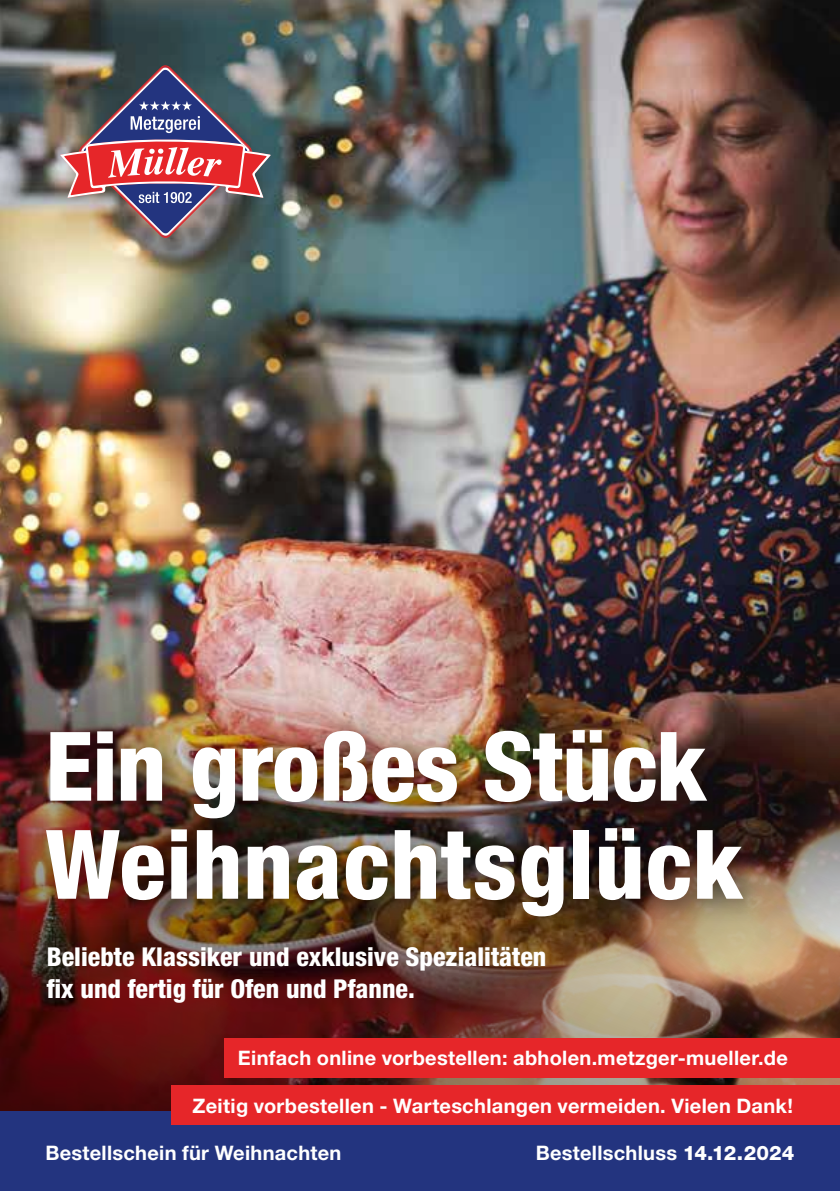
<style>
.page{position:relative;width:840px;height:1191px;background:#fff}
.page>*{position:absolute;margin:0;border:0;box-sizing:border-box;transform-origin:0 0}
.t1{font:800 condensed 96px/98px "Helvetica Neue LT Pro";letter-spacing:.01em;color:#fff}
.t2{font:800 condensed 26px/32px "Helvetica Neue LT Pro";color:#fff}
.t3{font:700 20px "Helvetica Neue CE";letter-spacing:.015em;color:#fff}
.t4{font:700 20px "Helvetica Neue LT Pro";letter-spacing:.015em;color:#fff}
.s1{font-weight:800}
</style>
<div class="page">
<img style="left:0;top:0;width:839px;height:536px">
<img style="left:0;top:536px;width:839px;height:42px">
<img style="left:0;top:578px;width:839px;height:533px">
<img style="left:60px;top:65px;width:211px;height:174px">
<div style="left:32px;top:715px;width:734px;height:226px;background:#000;opacity:.52"></div>
<div style="left:0;top:1111px;width:839px;height:80px;background:#23347f"></div>
<div style="left:171px;top:1085px;width:668px;height:40px;background:#e62629"></div>
<div style="left:225px;top:1037px;width:614px;height:40px;background:#e62629"></div>
<h1 class="t1" style="left:45px;top:716px;width:698px">Ein großes Stück<br>Weihnachtsglück</h1>
<h2 class="t2" style="left:47px;top:940px;width:501px">Beliebte Klassiker und exklusive Spezialitäten fix und fertig für Ofen und Pfanne.</h2>
<p class="t3" style="left:238px;top:1045px;width:551px">Einfach online vorbestellen: abholen.metzger-mueller.de</p>
<p class="t3" style="left:192px;top:1093px;width:601px">Zeitig vorbestellen - Warteschlangen vermeiden. Vielen Dank!</p>
<p class="t4" style="left:45px;top:1140px;width:297px">Bestellschein für Weihnachten</p>
<p class="t4" style="left:535px;top:1140px;width:260px">Bestellschluss <span class="s1">14.12.2024</span></p>
</div>
